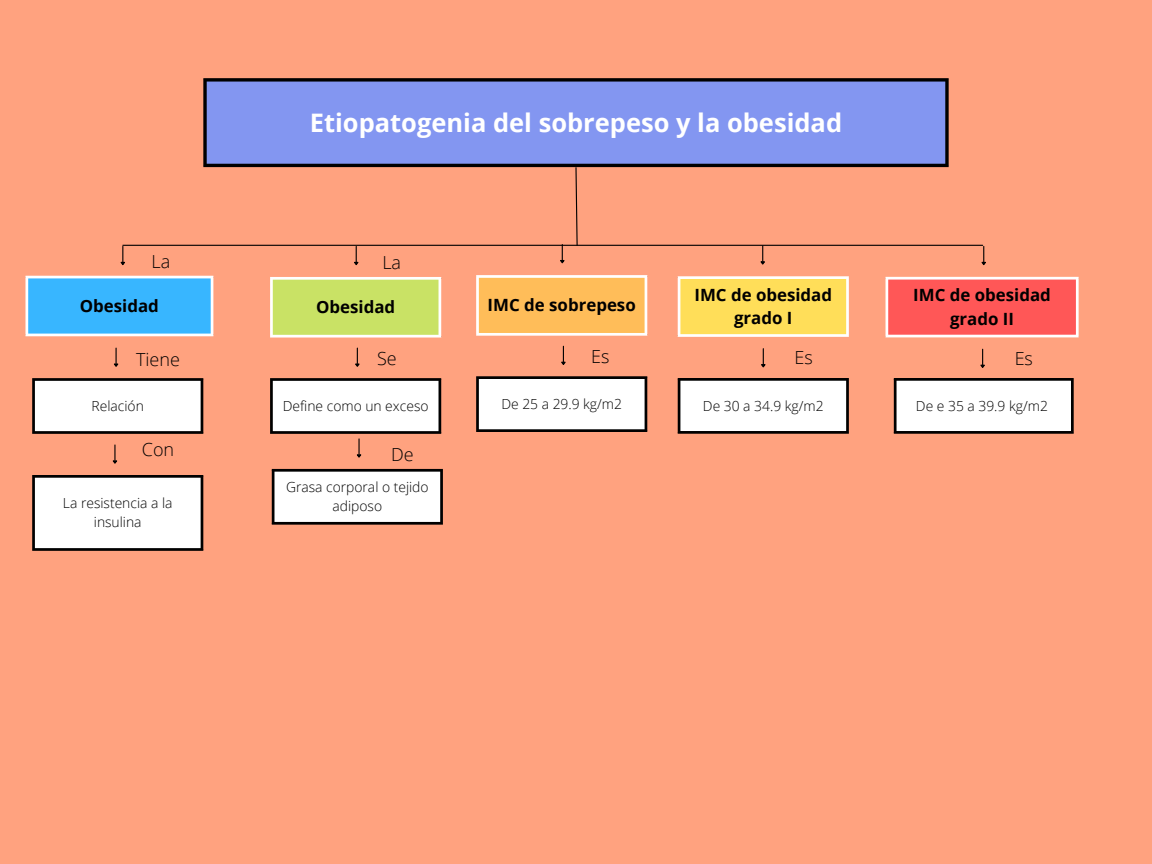
<style>
.page{position:relative;width:1152px;height:864px;background:#ffa27f}
.page>*{position:absolute;margin:0;border:0;box-sizing:border-box;transform-origin:0 0}
.t1{font:700 25.5px "Open Sans";color:#fff}
.t2{font:300 18px "Open Sans";color:#000}
.t3{font:700 16.8px/23.5px "Open Sans";color:#000;text-align:center}
.t4{font:300 13.8px/19.2px "Open Sans";color:#000;text-align:center}
</style>
<div class="page">
<div style="left:205px;top:80px;width:742px;height:86px;background:#8396f1"></div>
<svg style="left:203px;top:82px;width:4px;height:82px"></svg>
<svg style="left:945px;top:82px;width:4px;height:82px"></svg>
<svg style="left:203px;top:78px;width:746px;height:4px;background:#19171f"></svg>
<hr style="left:203px;top:164px;width:746px;height:3px;background:#000">
<div style="left:27px;top:277px;width:185px;height:58px;background:#38b6ff"></div>
<hr style="left:26px;top:278px;width:2px;height:56px;background:#fff">
<hr style="left:211px;top:278px;width:2px;height:56px;background:#fff">
<hr style="left:26px;top:276px;width:187px;height:2px;background:#fff">
<hr style="left:26px;top:334px;width:187px;height:2px;background:#fff">
<div style="left:33px;top:379px;width:169px;height:54px;background:#fff"></div>
<hr style="left:32px;top:381px;width:3px;height:50px;background:#000">
<hr style="left:201px;top:381px;width:2px;height:50px;background:#000">
<hr style="left:32px;top:378px;width:171px;height:3px;background:#000">
<hr style="left:32px;top:431px;width:171px;height:3px;background:#000">
<div style="left:271px;top:379px;width:169px;height:54px;background:#fff"></div>
<hr style="left:270px;top:381px;width:3px;height:50px;background:#000">
<hr style="left:439px;top:381px;width:2px;height:50px;background:#000">
<hr style="left:270px;top:378px;width:171px;height:3px;background:#000">
<hr style="left:270px;top:431px;width:171px;height:3px;background:#000">
<div style="left:679px;top:379px;width:169px;height:54px;background:#fff"></div>
<hr style="left:678px;top:381px;width:2px;height:50px;background:#000">
<hr style="left:846px;top:381px;width:3px;height:50px;background:#000">
<hr style="left:678px;top:378px;width:171px;height:3px;background:#000">
<hr style="left:678px;top:431px;width:171px;height:3px;background:#000">
<div style="left:895px;top:379px;width:178px;height:54px;background:#fff"></div>
<hr style="left:894px;top:381px;width:3px;height:50px;background:#000">
<hr style="left:1071px;top:381px;width:3px;height:50px;background:#000">
<hr style="left:894px;top:378px;width:180px;height:3px;background:#000">
<hr style="left:894px;top:431px;width:180px;height:3px;background:#000">
<div style="left:33px;top:476px;width:169px;height:74px;background:#fff"></div>
<hr style="left:32px;top:478px;width:3px;height:70px;background:#000">
<hr style="left:201px;top:478px;width:2px;height:70px;background:#000">
<hr style="left:32px;top:475px;width:171px;height:3px;background:#000">
<hr style="left:32px;top:548px;width:171px;height:3px;background:#000">
<div style="left:271px;top:278px;width:169px;height:58px;background:#c9e265"></div>
<hr style="left:270px;top:280px;width:3px;height:55px;background:#fff">
<hr style="left:439px;top:280px;width:2px;height:55px;background:#fff">
<hr style="left:270px;top:277px;width:171px;height:3px;background:#fff">
<hr style="left:270px;top:335px;width:171px;height:3px;background:#fff">
<div style="left:679px;top:277px;width:169px;height:59px;background:#ffde59"></div>
<hr style="left:678px;top:279px;width:2px;height:55px;background:#fff">
<hr style="left:846px;top:279px;width:3px;height:55px;background:#fff">
<hr style="left:678px;top:276px;width:171px;height:3px;background:#fff">
<hr style="left:678px;top:334px;width:171px;height:3px;background:#fff">
<div style="left:887px;top:278px;width:191px;height:58px;background:#ff5757"></div>
<hr style="left:886px;top:280px;width:2px;height:55px;background:#fff">
<hr style="left:1076px;top:280px;width:3px;height:55px;background:#fff">
<hr style="left:886px;top:277px;width:193px;height:3px;background:#fff">
<hr style="left:886px;top:335px;width:193px;height:2px;background:#fff">
<svg style="left:120px;top:246px;width:5px;height:20px"></svg>
<svg style="left:114px;top:348px;width:5px;height:19px"></svg>
<svg style="left:355px;top:348px;width:5px;height:19px"></svg>
<svg style="left:761px;top:349px;width:5px;height:19px"></svg>
<svg style="left:980px;top:349px;width:5px;height:19px"></svg>
<svg style="left:112px;top:445px;width:6px;height:19px"></svg>
<svg style="left:354px;top:246px;width:5px;height:20px"></svg>
<svg style="left:760px;top:246px;width:5px;height:19px"></svg>
<svg style="left:981px;top:246px;width:5px;height:20px"></svg>
<hr style="left:123px;top:245px;width:860px;height:1px;background:#000">
<svg style="left:575px;top:167px;width:3px;height:79px"></svg>
<div style="left:477px;top:377px;width:169px;height:54px;background:#fff"></div>
<hr style="left:476px;top:379px;width:3px;height:50px;background:#000">
<hr style="left:645px;top:379px;width:2px;height:50px;background:#000">
<hr style="left:476px;top:376px;width:171px;height:3px;background:#000">
<hr style="left:476px;top:429px;width:171px;height:3px;background:#000">
<div style="left:477px;top:276px;width:169px;height:59px;background:#ffbd59"></div>
<hr style="left:476px;top:278px;width:3px;height:55px;background:#fff">
<hr style="left:645px;top:278px;width:2px;height:55px;background:#fff">
<hr style="left:476px;top:275px;width:171px;height:3px;background:#fff">
<hr style="left:476px;top:333px;width:171px;height:3px;background:#fff">
<svg style="left:561px;top:346px;width:5px;height:19px"></svg>
<svg style="left:558px;top:245px;width:8px;height:19px"></svg>
<div style="left:273px;top:470px;width:169px;height:54px;background:#fff"></div>
<hr style="left:272px;top:472px;width:2px;height:50px;background:#000">
<hr style="left:440px;top:472px;width:3px;height:50px;background:#000">
<hr style="left:272px;top:469px;width:171px;height:3px;background:#000">
<hr style="left:272px;top:522px;width:171px;height:3px;background:#000">
<svg style="left:356px;top:439px;width:6px;height:19px"></svg>
<p class="t2" style="left:151px;top:249px;width:20px">La</p>
<p class="t3" style="left:80px;top:294px;width:81px">Obesidad</p>
<p class="t1" style="left:310px;top:105px;width:534px">Etiopatogenia del sobrepeso y la obesidad</p>
<p class="t2" style="left:382px;top:249px;width:20px">La</p>
<h1 class="t3" style="left:316px;top:295px;width:81px">Obesidad</h1>
<p class="t3" style="left:488px;top:293px;width:150px">IMC de sobrepeso</p>
<h1 class="t3" style="left:694px;top:282px;width:139px">IMC de obesidad grado I</h1>
<p class="t3" style="left:913px;top:283px;width:139px">IMC de obesidad grado II</p>
<p class="t2" style="left:136px;top:347px;width:45px">Tiene</p>
<p class="t2" style="left:377px;top:346px;width:21px">Se</p>
<h1 class="t2" style="left:591px;top:344px;width:20px">Es</h1>
<p class="t2" style="left:794px;top:344px;width:20px">Es</p>
<h1 class="t2" style="left:1015px;top:346px;width:20px">Es</h1>
<p class="t4" style="left:501px;top:394px;width:122px">De 25 a 29.9 kg/m2</p>
<p class="t4" style="left:92px;top:396px;width:54px">Relación</p>
<p class="t4" style="left:283px;top:396px;width:147px">Define como un exceso</p>
<p class="t4" style="left:703px;top:396px;width:122px">De 30 a 34.9 kg/m2</p>
<p class="t4" style="left:916px;top:396px;width:133px">De e 35 a 39.9 kg/m2</p>
<h1 class="t2" style="left:142px;top:436px;width:34px">Con</h1>
<p class="t4" style="left:63px;top:493px;width:111px">La resistencia a la insulina</p>
<p class="t2" style="left:391px;top:442px;width:24px">De</p>
<p class="t4" style="left:286px;top:477px;width:144px">Grasa corporal o tejido adiposo</p>
</div>
